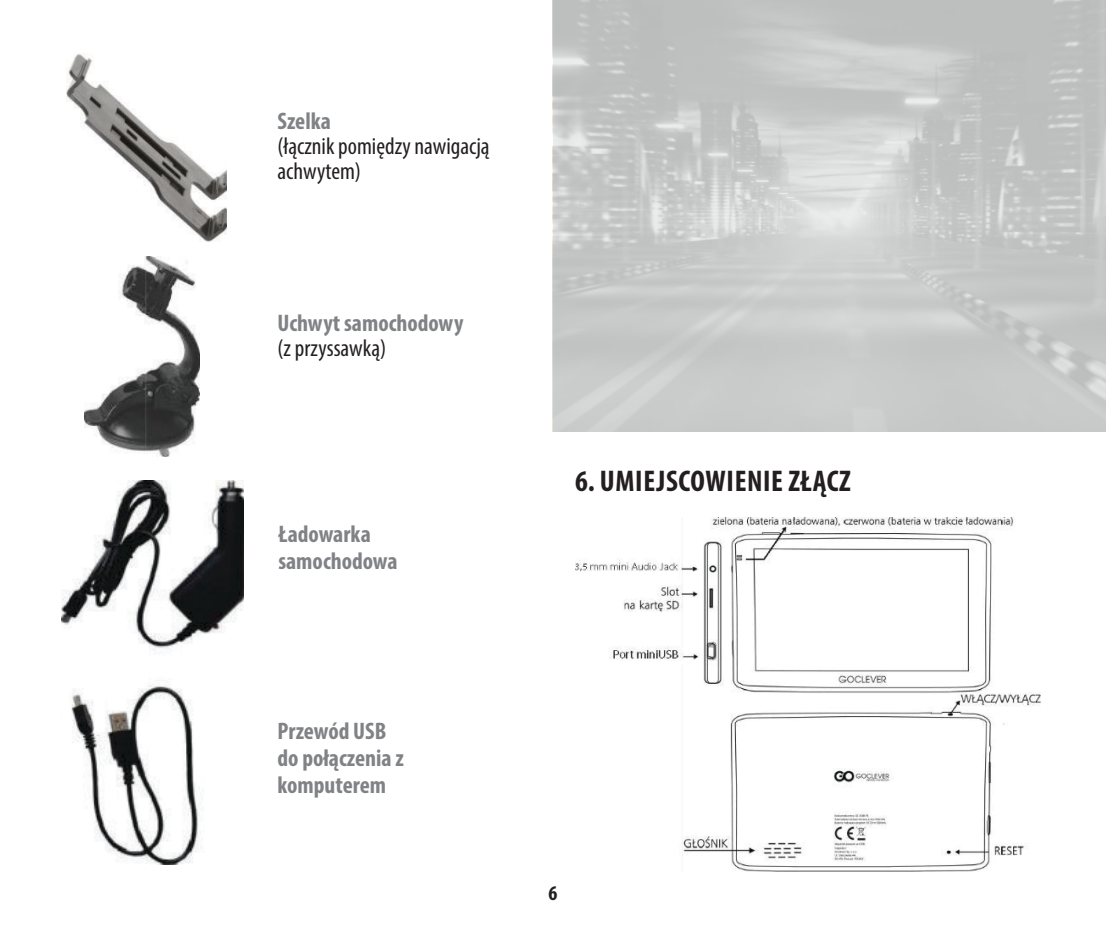
<style>
.page{position:relative;width:1106px;height:936px;background:#fff}
.page>*{position:absolute;margin:0;border:0;box-sizing:border-box;transform-origin:0 0}
.Paragraph_Style_2{font:700 condensed 30px "Myriad Pro";letter-spacing:.02em;color:#231f20}
.t1{font:700 condensed 24px/27px "Myriad Pro";color:#808285}
.t2{font:condensed 24px/25.2px "Myriad Pro";color:#231f20}
.t3{font:700 condensed 21px "Myriad Pro";color:#231f20}
</style>
<div class="page">
<img style="left:66px;top:53px;width:161px;height:189px">
<img style="left:84px;top:256px;width:116px;height:201px">
<img style="left:62px;top:481px;width:182px;height:383px">
<img style="left:575px;top:517px;width:465px;height:354px">
<img style="left:553px;top:0;width:553px;height:431px">
<p class="t1" style="left:277px;top:107px;width:55px">Szelka</p>
<p class="t2" style="left:277px;top:133px;width:213px">(łącznik pomiędzy nawigacją achwytem)</p>
<p class="t1" style="left:277px;top:309px;width:187px">Uchwyt samochodowy</p>
<p class="t2" style="left:277px;top:335px;width:110px">(z przyssawką)</p>
<p class="t1" style="left:278px;top:520px;width:94px">Ładowarka</p>
<p class="t1" style="left:278px;top:547px;width:121px">samochodowa</p>
<p class="Paragraph_Style_2" style="left:575px;top:461px;width:277px">6. UMIEJSCOWIENIE ZŁĄCZ</p>
<p class="t1" style="left:277px;top:716px;width:128px">Przewód USB do połączenia z komputerem</p>
<p class="t3" style="left:548px;top:879px;width:10px">6</p>
</div>
